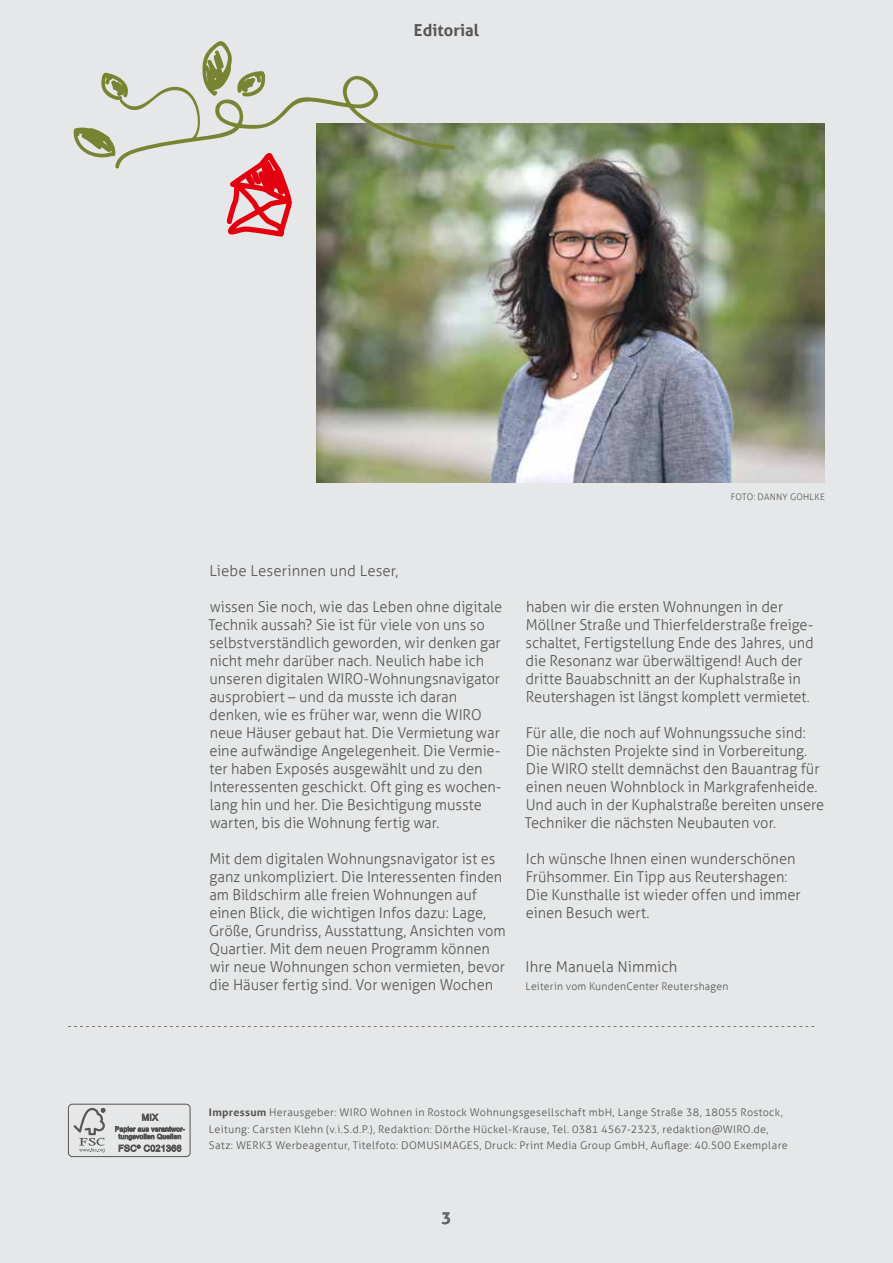
<style>
.page{position:relative;width:893px;height:1263px;background:#e5e7e8}
.page>*{position:absolute;margin:0;border:0;box-sizing:border-box;transform-origin:0 0}
.t1{font:700 16.5px "Aller";color:#565656}
.t2{font:700 16.5px "Aller";color:#65686c}
.t3{font:300 15px/18px "Aller";letter-spacing:-.005em;color:#565656}
.t4{font:300 10.5px/16.5px "Aller";letter-spacing:.025em;color:#565656}
.t5{font:300 9px "Aller";letter-spacing:.025em;color:#565656}
.s1{font-weight:700}
</style>
<div class="page">
<svg style="left:68px;top:1026px;width:746px;height:1px"></svg>
<div style="left:68px;top:1104px;width:122px;height:53px;border:1px solid #565656;border-radius:4px"></div>
<svg style="left:74px;top:1108px;width:31px;height:44px"></svg>
<svg style="left:115px;top:1113px;width:70px;height:39px"></svg>
<img style="left:317px;top:123px;width:508px;height:360px">
<svg style="left:73px;top:41px;width:383px;height:198px"></svg>
<p class="t1" style="left:414px;top:20px;width:67px">Editorial</p>
<p class="t5" style="left:731px;top:491px;width:96px">FOTO: DANNY GOHLKE</p>
<p class="t3" style="left:209px;top:562px;width:191px">Liebe Leserinnen und Leser,</p>
<p class="t3" style="left:208px;top:598px;width:296px">wissen Sie noch, wie das Leben ohne digitale Technik aussah? Sie ist für viele von uns so selbstverständlich geworden, wir denken gar nicht mehr darüber nach. Neulich habe ich unseren digitalen WIRO-Wohnungsnavigator ausprobiert – und da musste ich daran denken, wie es früher war, wenn die WIRO neue Häuser gebaut hat. Die Vermietung war eine aufwändige Angelegenheit. Die Vermie&shy;ter haben Exposés ausgewählt und zu den Interessenten geschickt. Oft ging es wochen&shy;lang hin und her. Die Besichtigung musste warten, bis die Wohnung fertig war.</p>
<p class="t3" style="left:209px;top:850px;width:298px">Mit dem digitalen Wohnungsnavigator ist es ganz unkompliziert. Die Interessenten finden am Bildschirm alle freien Wohnungen auf einen Blick, die wichtigen Infos dazu: Lage, Größe, Grundriss, Ausstattung, Ansichten vom Quartier. Mit dem neuen Programm können wir neue Wohnungen schon vermieten, bevor die Häuser fertig sind. Vor wenigen Wochen</p>
<p class="t3" style="left:525px;top:598px;width:290px">haben wir die ersten Wohnungen in der Möllner Straße und Thierfelderstraße freige&shy;schaltet, Fertigstellung Ende des Jahres, und die Resonanz war überwältigend! Auch der dritte Bauabschnitt an der Kuphalstraße in Reutershagen ist längst komplett vermietet.</p>
<p class="t3" style="left:525px;top:724px;width:301px">Für alle, die noch auf Wohnungssuche sind:<br>Die nächsten Projekte sind in Vorbereitung.<br>Die WIRO stellt demnächst den Bauantrag für einen neuen Wohnblock in Markgrafenheide.<br>Und auch in der Kuphalstraße bereiten unsere Techniker die nächsten Neubauten vor.</p>
<p class="t3" style="left:526px;top:850px;width:276px">Ich wünsche Ihnen einen wunderschönen Frühsommer. Ein Tipp aus Reutershagen:<br>Die Kunsthalle ist wieder offen und immer einen Besuch wert.</p>
<p class="t3" style="left:526px;top:958px;width:153px">Ihre Manuela Nimmich</p>
<p class="t4" style="left:526px;top:978px;width:204px">Leiterin vom KundenCenter Reutershagen</p>
<p class="t4" style="left:209px;top:1104px;width:580px"><span class="s1">Impressum</span> Herausgeber: WIRO Wohnen in Rostock Wohnungsgesellschaft mbH, Lange Straße 38, 18055 Rostock,<br>Leitung: Carsten Klehn (v.i.S.d.P.), Redaktion: Dörthe Hückel-Krause, Tel. 0381 4567-2323, redaktion@WIRO.de,<br>Satz: WERK3 Werbeagentur, Titelfoto: DOMUSIMAGES, Druck: Print Media Group GmbH, Auflage: 40.500 Exemplare</p>
<p class="t2" style="left:442px;top:1208px;width:11px">3</p>
</div>
